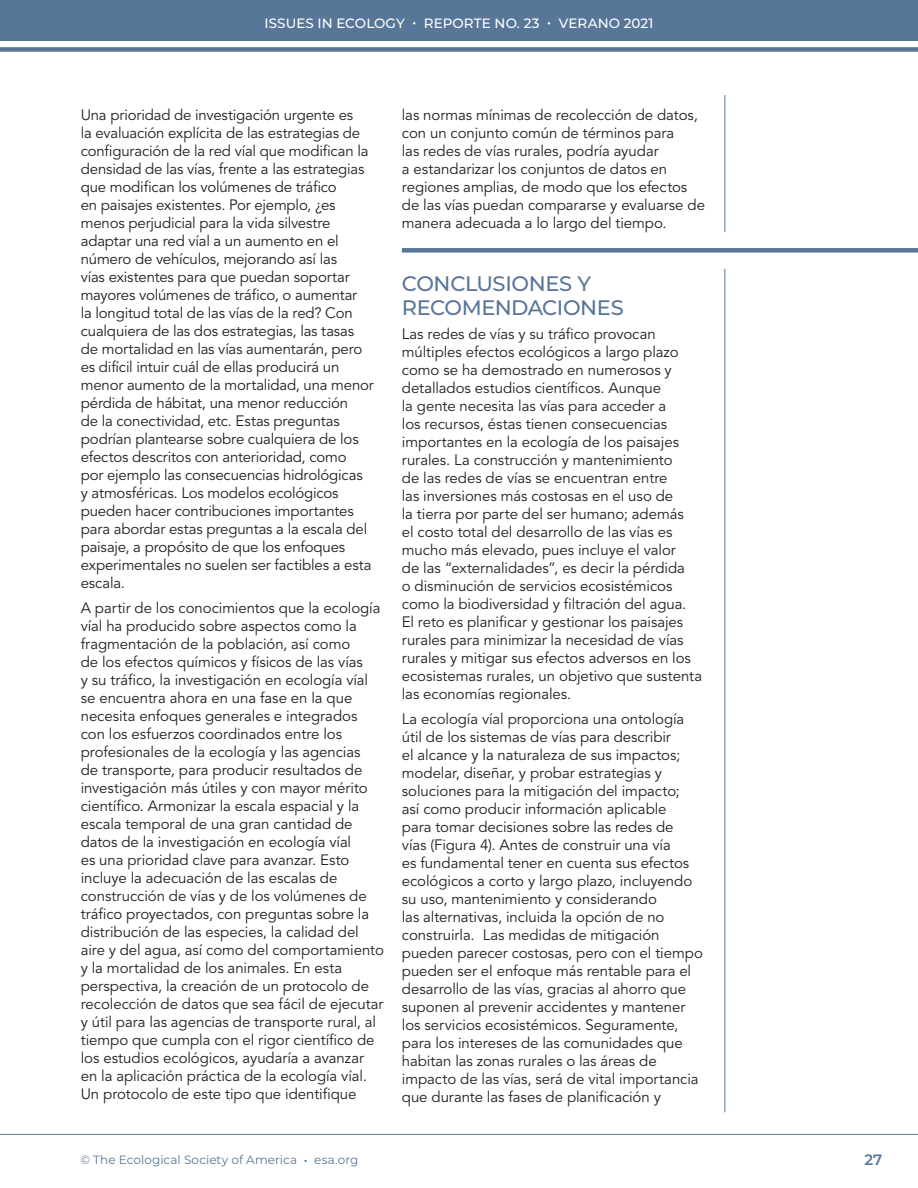
<style>
.page{position:relative;width:918px;height:1188px;background:#fff}
.page>*{position:absolute;margin:0;border:0;box-sizing:border-box;transform-origin:0 0}
.t1{font:500 21px/24px "Montserrat";letter-spacing:-.025em;color:#587698}
.t2{font:15px/18px "Avenir LT Std";letter-spacing:-.005em;color:#231f20}
.t3{font:600 15px "Montserrat";color:#587698}
.t4{font:500 13.5px "Montserrat";letter-spacing:.01em;color:#fff}
.t5{font:12px "Montserrat";letter-spacing:.005em;color:#587698}
.s1{font-size:15px}
</style>
<div class="page">
<div style="left:0;top:0;width:918px;height:41px;background:#587698"></div>
<div style="left:0;top:47px;width:918px;height:5px;background:#587698"></div>
<hr style="left:0;top:1134px;width:918px;height:1px;background:#587698">
<hr style="left:724px;top:95px;width:1px;height:137px;background:#587698">
<hr style="left:724px;top:269px;width:1px;height:843px;background:#587698">
<div style="left:402px;top:248px;width:516px;height:5px;background:#587698"></div>
<p class="t4" style="left:264px;top:14px;width:391px">ISSUES IN ECOLOGY • REPORTE NO. 23 • VERANO 2021</p>
<p class="t2" style="left:81px;top:107px;width:295px">Una prioridad de investigación urgente es<br>la evaluación explícita de las estrategias de configuración de la red víal que modifican la densidad de las vías, frente a las estrategias que modifican los volúmenes de tráfico<br>en paisajes existentes. Por ejemplo, ¿es menos perjudicial para la vida silvestre adaptar una red víal a un aumento en el número de vehículos, mejorando así las<br>vías existentes para que puedan soportar mayores volúmenes de tráfico, o aumentar<br>la longitud total de las vías de la red? Con cualquiera de las dos estrategias, las tasas de mortalidad en las vías aumentarán, pero es difícil intuir cuál de ellas producirá un menor aumento de la mortalidad, una menor pérdida de hábitat, una menor reducción<br>de la conectividad, etc. Estas preguntas podrían plantearse sobre cualquiera de los efectos descritos con anterioridad, como<br>por ejemplo las consecuencias hidrológicas<br>y atmosféricas. Los modelos ecológicos pueden hacer contribuciones importantes para abordar estas preguntas a la escala del paisaje, a propósito de que los enfoques experimentales no suelen ser factibles a esta escala.</p>
<p class="t2" style="left:81px;top:599px;width:305px">A partir de los conocimientos que la ecología víal ha producido sobre aspectos como la fragmentación de la población, así como<br>de los efectos químicos y físicos de las vías<br>y su tráfico, la investigación en ecología víal se encuentra ahora en una fase en la que necesita enfoques generales e integrados con los esfuerzos coordinados entre los profesionales de la ecología y las agencias<br>de transporte, para producir resultados de investigación más útiles y con mayor mérito científico. Armonizar la escala espacial y la escala temporal de una gran cantidad de datos de la investigación en ecología víal<br>es una prioridad clave para avanzar. Esto incluye la adecuación de las escalas de construcción de vías y de los volúmenes de tráfico proyectados, con preguntas sobre la distribución de las especies, la calidad del aire y del agua, así como del comportamiento y la mortalidad de los animales. En esta perspectiva, la creación de un protocolo de recolección de datos que sea fácil de ejecutar y útil para las agencias de transporte rural, al tiempo que cumpla con el rigor científico de los estudios ecológicos, ayudaría a avanzar en la aplicación práctica de la ecología víal.<br>Un protocolo de este tipo que identifique</p>
<p class="t2" style="left:402px;top:107px;width:305px">las normas mínimas de recolección de datos, con un conjunto común de términos para<br>las redes de vías rurales, podría ayudar<br>a estandarizar los conjuntos de datos en regiones amplias, de modo que los efectos de las vías puedan compararse y evaluarse de manera adecuada a lo largo del tiempo.</p>
<p class="t1" style="left:402px;top:270px;width:223px">CONCLUSIONES Y<br>RECOMENDACIONES</p>
<p class="t2" style="left:402px;top:326px;width:302px">Las redes de vías y su tráfico provocan múltiples efectos ecológicos a largo plazo como se ha demostrado en numerosos y detallados estudios científicos. Aunque<br>la gente necesita las vías para acceder a<br>los recursos, éstas tienen consecuencias importantes en la ecología de los paisajes rurales. La construcción y mantenimiento<br>de las redes de vías se encuentran entre<br>las inversiones más costosas en el uso de<br>la tierra por parte del ser humano; además<br>el costo total del desarrollo de las vías es mucho más elevado, pues incluye el valor<br>de las “externalidades”, es decir la pérdida<br>o disminución de servicios ecosistémicos como la biodiversidad y filtración del agua.<br>El reto es planificar y gestionar los paisajes rurales para minimizar la necesidad de vías rurales y mitigar sus efectos adversos en los ecosistemas rurales, un objetivo que sustenta las economías regionales.</p>
<p class="t2" style="left:402px;top:710px;width:303px">La ecología víal proporciona una ontología útil de los sistemas de vías para describir<br>el alcance y la naturaleza de sus impactos; modelar, diseñar, y probar estrategias y soluciones para la mitigación del impacto;<br>así como producir información aplicable<br>para tomar decisiones sobre las redes de<br>vías (Figura 4). Antes de construir una vía<br>es fundamental tener en cuenta sus efectos ecológicos a corto y largo plazo, incluyendo su uso, mantenimiento y considerando<br>las alternativas, incluida la opción de no construirla. Las medidas de mitigación pueden parecer costosas, pero con el tiempo pueden ser el enfoque más rentable para el desarrollo de las vías, gracias al ahorro que suponen al prevenir accidentes y mantener los servicios ecosistémicos. Seguramente, para los intereses de las comunidades que habitan las zonas rurales o las áreas de impacto de las vías, será de vital importancia que durante las fases de planificación y</p>
<p class="t5" style="left:80px;top:1151px;width:279px">© The Ecological Society of America <span class="s1">•</span> esa.org</p>
<p class="t3" style="left:864px;top:1149px;width:19px">27</p>
</div>
